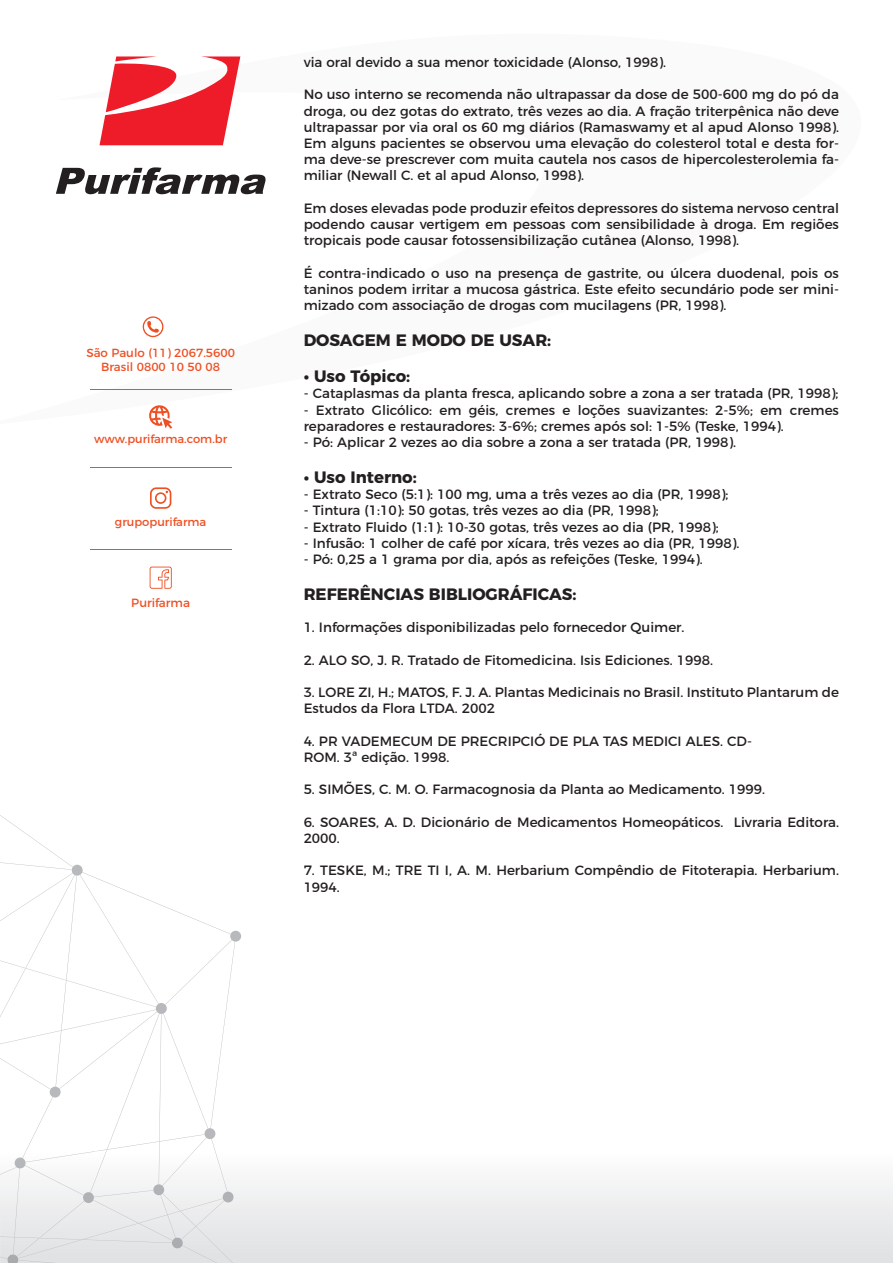
<style>
.page{position:relative;width:893px;height:1263px;background:#fff}
.page>*{position:absolute;margin:0;border:0;box-sizing:border-box;transform-origin:0 0}
.t1{font:700 16.5px "Montserrat";color:#231f20}
.t2{font:13.5px/16.2px "Montserrat";color:#231f20}
.t3{font:12px "Montserrat";color:#ef4f23}
.t4{font:11.85px/14.4px "Montserrat";color:#ef4f23;text-align:center}
.t5{font:11.55px "Montserrat";color:#ef4f23}
</style>
<div class="page">
<img style="left:18px;top:1198px;width:144px;height:60px">
<div style="left:93px;top:1200px;width:69px;height:41px;background:#e9eaeb"></div>
<div style="left:25px;top:1168px;width:59px;height:27px;background:#f4f5f5"></div>
<img style="left:90px;top:1168px;width:16px;height:24px">
<img style="left:215px;top:1168px;width:13px;height:24px">
<img style="left:162px;top:1168px;width:32px;height:18px">
<img style="left:160px;top:1195px;width:2px;height:43px">
<img style="left:162px;top:1193px;width:71px;height:70px">
<img style="left:159px;top:1168px;width:1px;height:16px">
<img style="left:13px;top:1175px;width:7px;height:79px">
<img style="left:0;top:1168px;width:26px;height:7px">
<svg style="left:83px;top:1192px;width:11px;height:11px"></svg>
<svg style="left:223px;top:1191px;width:11px;height:11px"></svg>
<svg style="left:0;top:1254px;width:18px;height:9px"></svg>
<svg style="left:0;top:815px;width:241px;height:353px"></svg>
<svg style="left:153px;top:1184px;width:11px;height:11px"></svg>
<svg style="left:172px;top:1237px;width:11px;height:11px"></svg>
<svg style="left:150px;top:487px;width:21px;height:22px"></svg>
<svg style="left:150px;top:567px;width:22px;height:22px"></svg>
<hr style="left:90px;top:389px;width:141px;height:1px;background:#ef4f23">
<hr style="left:90px;top:467px;width:141px;height:1px;background:#ef4f23">
<hr style="left:90px;top:549px;width:141px;height:1px;background:#ef4f23">
<svg style="left:100px;top:56px;width:140px;height:89px"></svg>
<svg style="left:56px;top:167px;width:210px;height:27px"></svg>
<svg style="left:143px;top:316px;width:20px;height:21px"></svg>
<svg style="left:149px;top:405px;width:23px;height:24px"></svg>
<p class="t4" style="left:86px;top:344px;width:150px">São Paulo (11) 2067.5600<br>Brasil 0800 10 50 08</p>
<p class="t5" style="left:94px;top:430px;width:135px">www.purifarma.com.br</p>
<p class="t5" style="left:115px;top:513px;width:93px">grupopurifarma</p>
<p class="t3" style="left:131px;top:593px;width:60px">Purifarma</p>
<p class="t2" style="left:304px;top:53px;width:364px">via oral devido a sua menor toxicidade (Alonso, 1998).</p>
<p class="t2" style="left:304px;top:85px;width:537px;text-align:justify">No uso interno se recomenda não ultrapassar da dose de 500-600 mg do pó da droga, ou dez gotas do extrato, três vezes ao dia. A fração triterpênica não deve ultrapassar por via oral os 60 mg diários (Ramaswamy et al apud Alonso 1998).<br>Em alguns pacientes se observou uma elevação do colesterol total e desta for&shy;ma deve-se prescrever com muita cautela nos casos de hipercolesterolemia fa&shy;miliar (Newall C. et al apud Alonso, 1998).</p>
<p class="t2" style="left:304px;top:199px;width:537px;text-align:justify">Em doses elevadas pode produzir efeitos depressores do sistema nervoso central podendo causar vertigem em pessoas com sensibilidade à droga. Em regiões tropicais pode causar fotossensibilização cutânea (Alonso, 1998).</p>
<p class="t2" style="left:304px;top:264px;width:537px;text-align:justify">É contra-indicado o uso na presença de gastrite, ou úlcera duodenal, pois os taninos podem irritar a mucosa gástrica. Este efeito secundário pode ser mini&shy;mizado com associação de drogas com mucilagens (PR, 1998).</p>
<p class="t1" style="left:304px;top:327px;width:249px">DOSAGEM E MODO DE USAR:</p>
<p class="t1" style="left:304px;top:363px;width:108px">• Uso Tópico:</p>
<p class="t2" style="left:304px;top:384px;width:536px">- Cataplasmas da planta fresca, aplicando sobre a zona a ser tratada (PR, 1998);</p>
<p class="t2" style="left:304px;top:400px;width:537px">- Extrato Glicólico: em géis, cremes e loções suavizantes: 2-5%; em cremes reparadores e restauradores: 3-6%; cremes após sol: 1-5% (Teske, 1994).</p>
<p class="t2" style="left:304px;top:433px;width:434px">- Pó: Aplicar 2 vezes ao dia sobre a zona a ser tratada (PR, 1998).</p>
<p class="t1" style="left:304px;top:463px;width:115px">• Uso Interno:</p>
<p class="t2" style="left:304px;top:485px;width:426px">- Extrato Seco (5:1): 100 mg, uma a três vezes ao dia (PR, 1998);</p>
<p class="t2" style="left:304px;top:501px;width:356px">- Tintura (1:10): 50 gotas, três vezes ao dia (PR, 1998);</p>
<p class="t2" style="left:304px;top:517px;width:417px">- Extrato Fluido (1:1): 10-30 gotas, três vezes ao dia (PR, 1998);</p>
<p class="t2" style="left:304px;top:534px;width:437px">- Infusão: 1 colher de café por xícara, três vezes ao dia (PR, 1998).</p>
<p class="t2" style="left:304px;top:550px;width:401px">- Pó: 0,25 a 1 grama por dia, após as refeições (Teske, 1994).</p>
<p class="t1" style="left:304px;top:580px;width:274px">REFERÊNCIAS BIBLIOGRÁFICAS:</p>
<p class="t2" style="left:304px;top:618px;width:382px">1. Informações disponibilizadas pelo fornecedor Quimer.</p>
<p class="t2" style="left:304px;top:651px;width:411px">2. ALO SO, J. R. Tratado de Fitomedicina. Isis Ediciones. 1998.</p>
<p class="t2" style="left:304px;top:683px;width:537px">3. LORE ZI, H.; MATOS, F. J. A. Plantas Medicinais no Brasil. Instituto Plantarum de<br>Estudos da Flora LTDA. 2002</p>
<p class="t2" style="left:304px;top:732px;width:450px">4. PR VADEMECUM DE PRECRIPCIÓ DE PLA TAS MEDICI ALES. CD-<br>ROM. 3ª edição. 1998.</p>
<p class="t2" style="left:304px;top:780px;width:463px">5. SIMÕES, C. M. O. Farmacognosia da Planta ao Medicamento. 1999.</p>
<p class="t2" style="left:304px;top:813px;width:537px">6. SOARES, A. D. Dicionário de Medicamentos Homeopáticos. Livraria Editora.<br>2000.</p>
<p class="t2" style="left:304px;top:861px;width:537px">7. TESKE, M.; TRE TI I, A. M. Herbarium Compêndio de Fitoterapia. Herbarium.<br>1994.</p>
</div>
